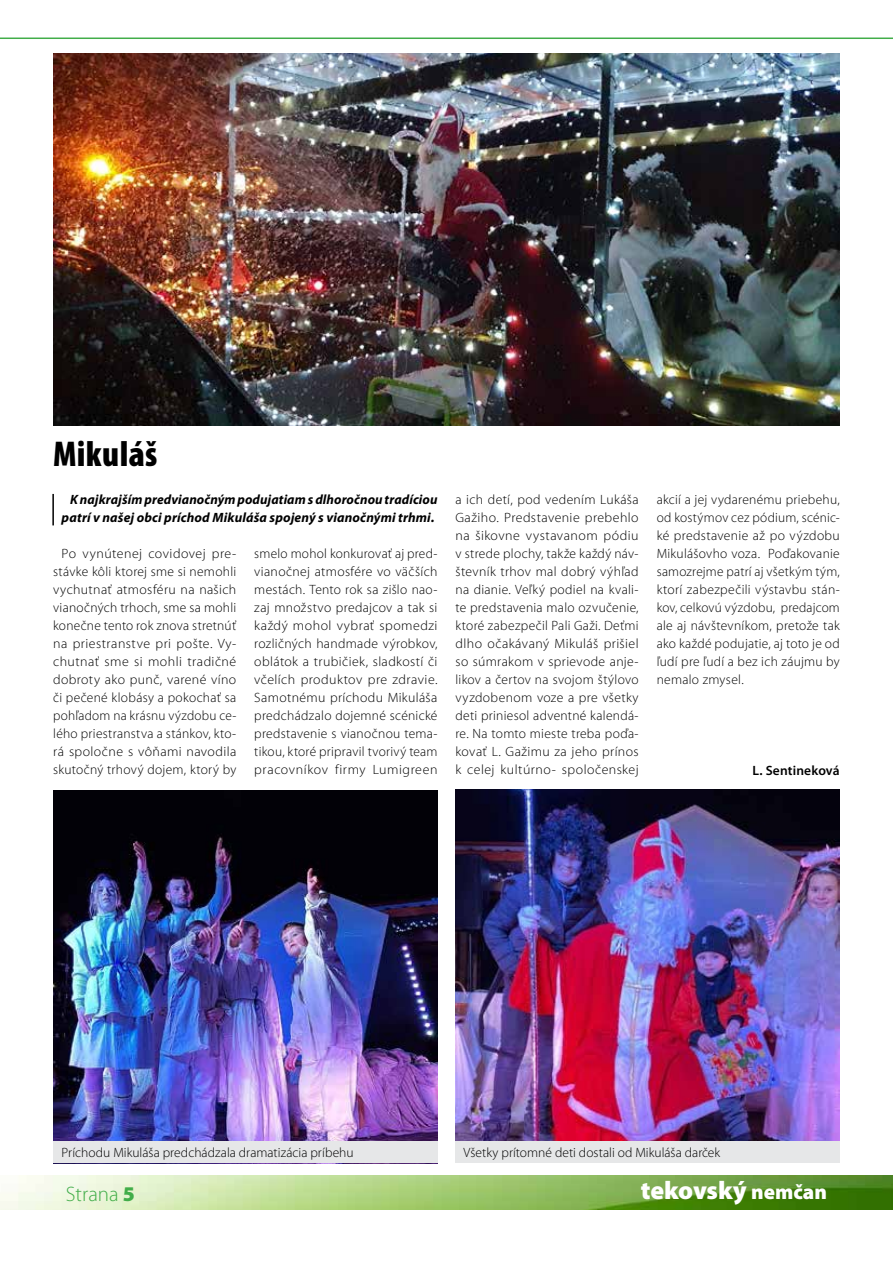
<style>
.page{position:relative;width:893px;height:1263px;background:#fff}
.page>*{position:absolute;margin:0;border:0;box-sizing:border-box;transform-origin:0 0}
.t1{font:900 condensed 36px "Mini Pro";letter-spacing:.01em;color:#000}
.t2{font:900 25.5px "Mini Pro";letter-spacing:-.005em;color:#fff}
.t3{font:300 21px "Mini Pro";color:#41ad49}
.t4{font:300 13.5px/18px "Mini Pro";letter-spacing:.02em;color:#000;text-align:justify}
.t5{font:italic 700 13.5px/18px "Mini Pro";letter-spacing:.01em;color:#000;text-align:right}
.t6{font:300 13.5px "Mini Pro";color:#000}
.t7{font:600 13.5px "Mini Pro";letter-spacing:.01em;color:#000}
.s1{font-weight:900}
.s2{font-size:21px}
</style>
<div class="page">
<img style="left:0;top:1176px;width:893px;height:34px">
<hr style="left:0;top:38px;width:893px;height:1px;background:#41ad49">
<hr style="left:52px;top:494px;width:2px;height:31px;background:#000">
<img style="left:53px;top:53px;width:787px;height:373px">
<img style="left:53px;top:790px;width:385px;height:351px">
<img style="left:455px;top:789px;width:385px;height:352px">
<div style="left:53px;top:1141px;width:385px;height:22px;background:#e6e7e8"></div>
<div style="left:455px;top:1141px;width:385px;height:22px;background:#e6e7e8"></div>
<h1 class="t1" style="left:53px;top:434px;width:106px">Mikuláš</h1>
<p class="t5" style="left:62px;top:491px;width:377px">K najkrajším predvianočným podujatiam s dlhoročnou tradíciou patrí v našej obci príchod Mikuláša spojený s vianočnými trhmi.</p>
<p class="t4" style="left:53px;top:545px;width:185px;text-indent:9px">Po vynútenej covidovej pre&shy;stávke kôli ktorej sme si nemohli vychutnať atmosféru na našich vianočných trhoch, sme sa mohli konečne tento rok znova stretnúť na priestranstve pri pošte. Vy&shy;chutnať sme si mohli tradičné dobroty ako punč, varené víno či pečené klobásy a pokochať sa pohľadom na krásnu výzdobu ce&shy;lého priestranstva a stánkov, kto&shy;rá spoločne s vôňami navodila skutočný trhový dojem, ktorý by</p>
<p class="t4" style="left:254px;top:545px;width:185px">smelo mohol konkurovať aj pred&shy;vianočnej atmosfére vo väčších mestách. Tento rok sa zišlo nao&shy;zaj množstvo predajcov a tak si každý mohol vybrať spomedzi rozličných handmade výrobkov, oblátok a trubičiek, sladkostí či včelích produktov pre zdravie.<br>Samotnému príchodu Mikuláša predchádzalo dojemné scénické predstavenie s vianočnou tema&shy;tikou, ktoré pripravil tvorivý team pracovníkov firmy Lumigreen</p>
<p class="t4" style="left:455px;top:491px;width:185px">a ich detí, pod vedením Lukáša Gažiho. Predstavenie prebehlo na šikovne vystavanom pódiu v strede plochy, takže každý náv&shy;števník trhov mal dobrý výhľad na dianie. Veľký podiel na kvali&shy;te predstavenia malo ozvučenie, ktoré zabezpečil Pali Gaži. Deťmi dlho očakávaný Mikuláš prišiel so súmrakom v sprievode anje&shy;likov a čertov na svojom štýlovo vyzdobenom voze a pre všetky deti priniesol adventné kalendá&shy;re. Na tomto mieste treba poďa&shy;kovať L. Gažimu za jeho prínos k celej kultúrno- spoločenskej</p>
<p class="t4" style="left:657px;top:491px;width:185px">akcií a jej vydarenému priebehu, od kostýmov cez pódium, scénic&shy;ké predstavenie až po výzdobu Mikulášovho voza. Poďakovanie samozrejme patrí aj všetkým tým, ktorí zabezpečili výstavbu stán&shy;kov, celkovú výzdobu, predajcom ale aj návštevníkom, pretože tak ako každé podujatie, aj toto je od ľudí pre ľudí a bez ich záujmu by nemalo zmysel.</p>
<p class="t7" style="left:752px;top:763px;width:89px">L. Sentineková</p>
<p class="t6" style="left:62px;top:1145px;width:293px">Príchodu Mikuláša predchádzala dramatizácia príbehu</p>
<p class="t6" style="left:463px;top:1145px;width:258px">Všetky prítomné deti dostali od Mikuláša darček</p>
<h3 class="t3" style="left:66px;top:1182px;width:70px">Strana <span class="s1">5</span></h3>
<h2 class="t2" style="left:641px;top:1176px;width:188px">tekovský <span class="s2">nemčan</span></h2>
</div>
